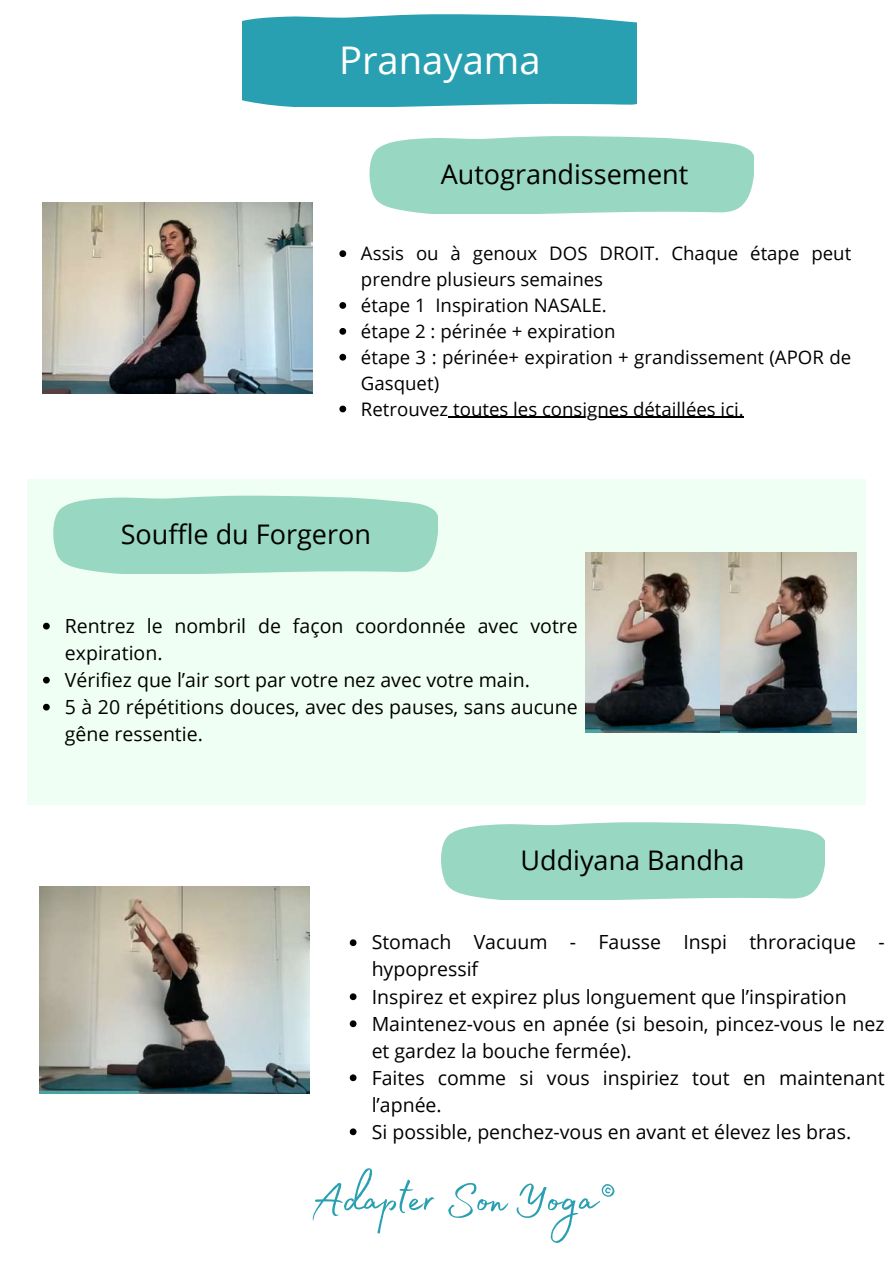
<style>
.page{position:relative;width:894px;height:1264px;background:#fff}
.page>*{position:absolute;margin:0;border:0;box-sizing:border-box;transform-origin:0 0}
.t1{font:56.1px "Madelyn Fill";color:#29a0b1}
.t2{font:38.1px "Open Sans";color:#fff}
.t3{font:27px "Open Sans";color:#000}
.t4{font:19.5px/27px "Open Sans";color:#000}
.t5{font:18.6px/25.8px "Open Sans";color:#000}
</style>
<div class="page">
<div style="left:27px;top:480px;width:838px;height:325px;background:#effff3"></div>
<img style="left:585px;top:552px;width:270px;height:180px">
<svg style="left:43px;top:622px;width:7px;height:7px"></svg>
<svg style="left:43px;top:676px;width:7px;height:7px"></svg>
<svg style="left:43px;top:703px;width:7px;height:7px"></svg>
<svg style="left:53px;top:495px;width:384px;height:78px;background:#9edac5"></svg>
<img style="left:40px;top:886px;width:270px;height:207px">
<svg style="left:349px;top:939px;width:7px;height:7px"></svg>
<svg style="left:349px;top:993px;width:7px;height:7px"></svg>
<svg style="left:349px;top:1020px;width:7px;height:7px"></svg>
<svg style="left:349px;top:1074px;width:7px;height:7px"></svg>
<svg style="left:349px;top:1128px;width:7px;height:7px"></svg>
<img style="left:42px;top:203px;width:270px;height:190px">
<svg style="left:339px;top:250px;width:7px;height:7px"></svg>
<svg style="left:339px;top:302px;width:7px;height:7px"></svg>
<svg style="left:339px;top:328px;width:7px;height:7px"></svg>
<svg style="left:339px;top:354px;width:7px;height:6px"></svg>
<svg style="left:339px;top:405px;width:7px;height:7px"></svg>
<hr style="left:448px;top:417px;width:295px;height:1px;background:#000">
<svg style="left:369px;top:136px;width:384px;height:78px;background:#9fd9c6"></svg>
<svg style="left:441px;top:822px;width:383px;height:77px;background:#9ed9c6"></svg>
<div style="left:242px;top:14px;width:394px;height:92px;background:#29a0b1"></div>
<h2 class="t2" style="left:339px;top:33px;width:203px">Pranayama</h2>
<h3 class="t3" style="left:440px;top:155px;width:249px">Autograndissement</h3>
<p class="t5" style="left:361px;top:240px;width:491px">Assis ou à genoux DOS DROIT. Chaque étape peut prendre plusieurs semaines<br>étape 1 Inspiration NASALE.<br>étape 2 : périnée + expiration<br>étape 3 : périnée+ expiration + grandissement (APOR de Gasquet)<br>Retrouvez toutes les consignes détaillées ici.</p>
<h3 class="t3" style="left:121px;top:515px;width:251px">Souffle du Forgeron</h3>
<p class="t4" style="left:65px;top:612px;width:514px">Rentrez le nombril de façon coordonnée avec votre expiration.<br>Vérifiez que l’air sort par votre nez avec votre main.<br>5 à 20 répétitions douces, avec des pauses, sans aucune gêne ressentie.</p>
<h3 class="t3" style="left:520px;top:841px;width:225px">Uddiyana Bandha</h3>
<p class="t4" style="left:371px;top:928px;width:514px">Stomach Vacuum - Fausse Inspi throracique - hypopressif<br>Inspirez et expirez plus longuement que l’inspiration Maintenez-vous en apnée (si besoin, pincez-vous le nez et gardez la bouche fermée).<br>Faites comme si vous inspiriez tout en maintenant l’apnée.<br>Si possible, penchez-vous en avant et élevez les bras.</p>
<h1 class="t1" style="left:310px;top:1156px;width:305px">Adapter Son Yoga©</h1>
</div>
